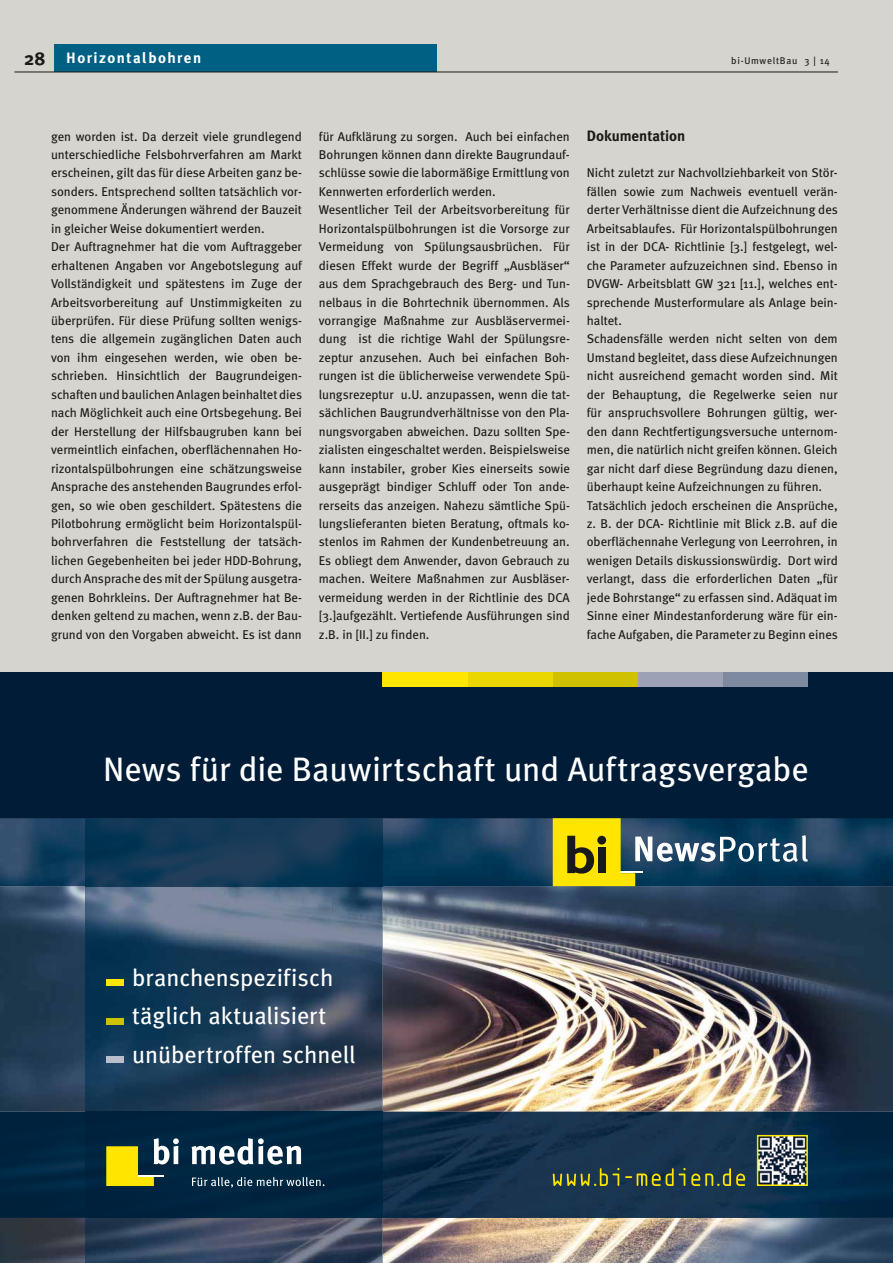
<style>
.page{position:relative;width:893px;height:1263px;background:#d5d4cf}
.page>*{position:absolute;margin:0;border:0;box-sizing:border-box;transform-origin:0 0}
.t1{font:33.9px "Meta";letter-spacing:.005em;color:#fff}
.t2{font:24px/38.5px "Meta";color:#fff}
.t3{font:700 15px "Meta Plus";letter-spacing:.1em;color:#fff}
.t4{font:700 15px "Meta";color:#1a1a17}
.t5{font:12.75px/18.5px "Meta";color:#1a1a17}
.t6{font:9.75px "Meta";letter-spacing:.075em;color:#1a1a17}
.s1{font-size:18.75px;color:#1a1a17}
</style>
<div class="page">
<div style="left:54px;top:44px;width:383px;height:28px;background:#006084"></div>
<hr style="left:14px;top:72px;width:824px;height:1px;background:#1a1a17">
<img style="left:0;top:886px;width:893px;height:377px">
<div style="left:0;top:672px;width:893px;height:146px;background:#001c37"></div>
<img style="left:85px;top:818px;width:298px;height:294px">
<img style="left:85px;top:1218px;width:298px;height:45px">
<img style="left:0;top:818px;width:89px;height:68px">
<img style="left:344px;top:818px;width:549px;height:68px">
<svg style="left:553px;top:818px;width:255px;height:68px;background:#5d7454"></svg>
<div style="left:106px;top:980px;width:18px;height:6px;background:#ffe500"></div>
<div style="left:106px;top:1018px;width:18px;height:6px;background:#d0c100"></div>
<div style="left:106px;top:1057px;width:18px;height:6px;background:#bbbfcc"></div>
<div style="left:723px;top:672px;width:85px;height:14px;background:#7e8aa0"></div>
<div style="left:638px;top:672px;width:85px;height:14px;background:#9ba2b5"></div>
<div style="left:553px;top:672px;width:85px;height:14px;background:#d0c100"></div>
<div style="left:468px;top:672px;width:85px;height:14px;background:#ead600"></div>
<div style="left:383px;top:672px;width:85px;height:14px;background:#ffe500"></div>
<img style="left:0;top:1112px;width:85px;height:106px">
<img style="left:383px;top:1112px;width:510px;height:106px">
<div style="left:85px;top:1112px;width:298px;height:106px;background:#002440"></div>
<svg style="left:553px;top:1167px;width:192px;height:19px;background:#47583f"></svg>
<img style="left:760px;top:1138px;width:45px;height:45px">
<div style="left:757px;top:1135px;width:51px;height:51px;border:2px solid #ffe500"></div>
<svg style="left:106px;top:1138px;width:218px;height:50px;background:#4d655a"></svg>
<p class="t3" style="left:24px;top:52px;width:179px"><span class="s1">28</span> Horizontalbohren</p>
<p class="t6" style="left:731px;top:57px;width:100px">bi-UmweltBau 3 | 14</p>
<p class="t5" style="left:51px;top:128px;width:253px">gen worden ist. Da derzeit viele grundlegend unterschiedliche Felsbohrverfahren am Markt erscheinen, gilt das für diese Arbeiten ganz be&shy;sonders. Entsprechend sollten tatsächlich vor&shy;genommene Änderungen während der Bauzeit in gleicher Weise dokumentiert werden.<br>Der Auftragnehmer hat die vom Auftraggeber erhaltenen Angaben vor Angebotslegung auf Vollständigkeit und spätestens im Zuge der Arbeitsvorbereitung auf Unstimmigkeiten zu überprüfen. Für diese Prüfung sollten wenigs&shy;tens die allgemein zugänglichen Daten auch von ihm eingesehen werden, wie oben be&shy;schrieben. Hinsichtlich der Baugrundeigen&shy;schaften und baulichen Anlagen beinhaltet dies nach Möglichkeit auch eine Ortsbegehung. Bei der Herstellung der Hilfsbaugruben kann bei vermeintlich einfachen, oberflächennahen Ho&shy;rizontalspülbohrungen eine schätzungsweise Ansprache des anstehenden Baugrundes erfol&shy;gen, so wie oben geschildert. Spätestens die Pilotbohrung ermöglicht beim Horizontalspül&shy;bohrverfahren die Feststellung der tatsäch&shy;lichen Gegebenheiten bei jeder HDD-Bohrung, durch Ansprache des mit der Spülung ausgetra&shy;genen Bohrkleins. Der Auftragnehmer hat Be&shy;denken geltend zu machen, wenn z.B. der Bau&shy;grund von den Vorgaben abweicht. Es ist dann</p>
<p class="t5" style="left:319px;top:128px;width:252px">für Aufklärung zu sorgen. Auch bei einfachen Bohrungen können dann direkte Baugrundauf&shy;schlüsse sowie die labormäßige Ermittlung von Kennwerten erforderlich werden.<br>Wesentlicher Teil der Arbeitsvorbereitung für Horizontalspülbohrungen ist die Vorsorge zur Vermeidung von Spülungsausbrüchen. Für diesen Effekt wurde der Begriff „Ausbläser“ aus dem Sprachgebrauch des Berg- und Tun&shy;nelbaus in die Bohrtechnik übernommen. Als vorrangige Maßnahme zur Ausbläservermei&shy;dung ist die richtige Wahl der Spülungsre&shy;zeptur anzusehen. Auch bei einfachen Boh&shy;rungen ist die üblicherweise verwendete Spü&shy;lungsrezeptur u.U. anzupassen, wenn die tat&shy;sächlichen Baugrundverhältnisse von den Pla&shy;nungsvorgaben abweichen. Dazu sollten Spe&shy;zialisten eingeschaltet werden. Beispielsweise kann instabiler, grober Kies einerseits sowie ausgeprägt bindiger Schluff oder Ton ande&shy;rerseits das anzeigen. Nahezu sämtliche Spü&shy;lungslieferanten bieten Beratung, oftmals ko&shy;stenlos im Rahmen der Kundenbetreuung an.<br>Es obliegt dem Anwender, davon Gebrauch zu machen. Weitere Maßnahmen zur Ausbläser&shy;vermeidung werden in der Richtlinie des DCA [3.]aufgezählt. Vertiefende Ausführungen sind z.B. in [II.] zu finden.</p>
<p class="t4" style="left:587px;top:129px;width:100px">Dokumentation</p>
<p class="t5" style="left:587px;top:165px;width:253px">Nicht zuletzt zur Nachvollziehbarkeit von Stör&shy;fällen sowie zum Nachweis eventuell verän&shy;derter Verhältnisse dient die Aufzeichnung des Arbeitsablaufes. Für Horizontalspülbohrungen ist in der DCA- Richtlinie [3.] festgelegt, wel&shy;che Parameter aufzuzeichnen sind. Ebenso in DVGW- Arbeitsblatt GW 321 [11.], welches ent&shy;sprechende Musterformulare als Anlage bein&shy;haltet.<br>Schadensfälle werden nicht selten von dem Umstand begleitet, dass diese Aufzeichnungen nicht ausreichend gemacht worden sind. Mit der Behauptung, die Regelwerke seien nur für anspruchsvollere Bohrungen gültig, wer&shy;den dann Rechtfertigungsversuche unternom&shy;men, die natürlich nicht greifen können. Gleich gar nicht darf diese Begründung dazu dienen, überhaupt keine Aufzeichnungen zu führen.<br>Tatsächlich jedoch erscheinen die Ansprüche, z. B. der DCA- Richtlinie mit Blick z.B. auf die oberflächennahe Verlegung von Leerrohren, in wenigen Details diskussionswürdig. Dort wird verlangt, dass die erforderlichen Daten „für jede Bohrstange“ zu erfassen sind. Adäquat im Sinne einer Mindestanforderung wäre für ein&shy;fache Aufgaben, die Parameter zu Beginn eines</p>
<h1 class="t1" style="left:103px;top:756px;width:707px">News für die Bauwirtschaft und Auftragsvergabe</h1>
<h2 class="t2" style="left:132px;top:960px;width:225px">branchenspezifisch täglich aktualisiert unübertroffen schnell</h2>
</div>
